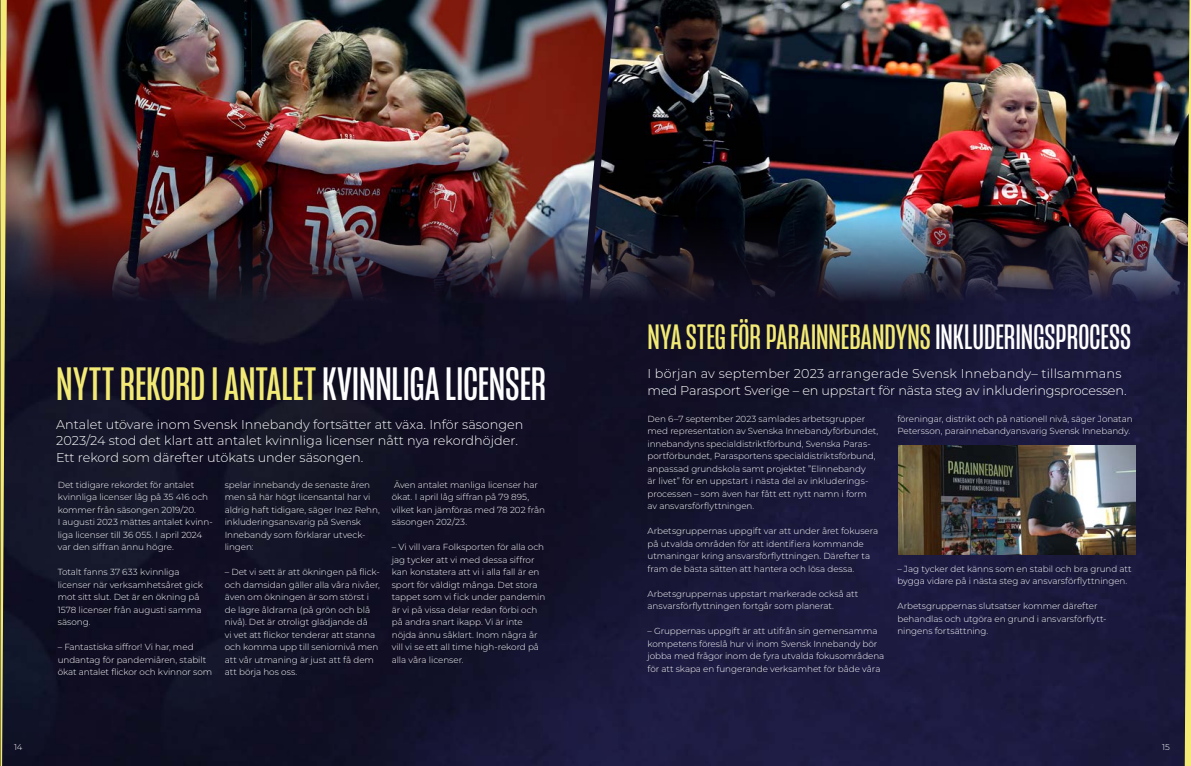
<style>
.page{position:relative;width:1191px;height:766px;background:#fff}
.page>*{position:absolute;margin:0;border:0;box-sizing:border-box;transform-origin:0 0}
.t1{font:48px "Mongoose";letter-spacing:.005em;color:#f3eb75}
.t2{font:36.1px "Mongoose";color:#f3eb75}
.t3{font:300 12.8px/16.5px "Montserrat";color:#fff}
.t4{font:300 8.8px/12.5px "Montserrat";letter-spacing:-.005em;color:#fff}
.t5{font:300 8.5px "Montserrat";color:#fff}
.s1{color:#fff}
</style>
<div class="page">
<img style="left:7px;top:437px;width:1177px;height:328px">
<img style="left:608px;top:0;width:576px;height:437px">
<img style="left:898px;top:446px;width:237px;height:108px">
<img style="left:7px;top:0;width:601px;height:437px">
<svg style="left:0;top:0;width:7px;height:765px;background:#979054"></svg>
<svg style="left:1184px;top:0;width:7px;height:765px;background:#959158"></svg>
<h1 class="t1" style="left:56px;top:356px;width:491px">NYTT REKORD I ANTALET <span class="s1">KVINNLIGA LICENSER</span></h1>
<h3 class="t3" style="left:56px;top:415px;width:469px">Antalet utövare inom Svensk Innebandy fortsätter att växa. Inför säsongen<br>2023/24 stod det klart att antalet kvinnliga licenser nått nya rekordhöjder.<br>Ett rekord som därefter utökats under säsongen.</h3>
<p class="t4" style="left:58px;top:478px;width:156px">Det tidigare rekordet för antalet kvinnliga licenser låg på 35 416 och kommer från säsongen 2019/20.<br>I augusti 2023 mättes antalet kvinn&shy;liga licenser till 36 055. I april 2024 var den siffran ännu högre.</p>
<p class="t4" style="left:58px;top:565px;width:147px">Totalt fanns 37 633 kvinnliga licenser när verksamhetsåret gick mot sitt slut. Det är en ökning på<br>1578 licenser från augusti samma säsong.</p>
<p class="t4" style="left:58px;top:640px;width:156px">– Fantastiska siffror! Vi har, med undantag för pandemiåren, stabilt ökat antalet flickor och kvinnor som</p>
<p class="t4" style="left:392px;top:478px;width:155px">Även antalet manliga licenser har ökat. I april låg siffran på 79 895, vilket kan jämföras med 78 202 från säsongen 202/23.</p>
<p class="t4" style="left:392px;top:540px;width:155px">– Vi vill vara Folksporten för alla och jag tycker att vi med dessa siffror kan konstatera att vi i alla fall är en sport för väldigt många. Det stora tappet som vi fick under pandemin är vi på vissa delar redan förbi och på andra snart ikapp. Vi är inte nöjda ännu såklart. Inom några år vill vi se ett all time high-rekord på alla våra licenser.</p>
<p class="t4" style="left:225px;top:478px;width:156px">spelar innebandy de senaste åren men så här högt licensantal har vi aldrig haft tidigare, säger Inez Rehn, inkluderingsansvarig på Svensk<br>Innebandy som förklarar utveck&shy;lingen:</p>
<p class="t4" style="left:225px;top:565px;width:156px">– Det vi sett är att ökningen på flick&shy;och damsidan gäller alla våra nivåer, även om ökningen är som störst i de lägre åldrarna (på grön och blå nivå). Det är otroligt glädjande då<br>vi vet att flickor tenderar att stanna och komma upp till seniornivå men att vår utmaning är just att få dem att börja hos oss.</p>
<h2 class="t2" style="left:647px;top:316px;width:485px">NYA STEG FÖR PARAINNEBANDYNS <span class="s1">INKLUDERINGSPROCESS</span></h2>
<h3 class="t3" style="left:647px;top:365px;width:480px">I början av september 2023 arrangerade Svensk Innebandy– tillsammans med Parasport Sverige – en uppstart för nästa steg av inkluderingsprocessen.</h3>
<p class="t4" style="left:647px;top:412px;width:232px">Den 6–7 september 2023 samlades arbetsgrupper med representation av Svenska Innebandyförbundet, innebandyns specialdistriktförbund, Svenska Paras&shy;portförbundet, Parasportens specialdistriktsförbund, anpassad grundskola samt projektet ”Elinnebandy<br>är livet” för en uppstart i nästa del av inkluderings&shy;processen – som även har fått ett nytt namn i form av ansvarsförflyttningen.</p>
<p class="t4" style="left:647px;top:524px;width:232px">Arbetsgruppernas uppgift var att under året fokusera på utvalda områden för att identifiera kommande utmaningar kring ansvarsförflyttningen. Därefter ta fram de bästa sätten att hantera och lösa dessa.</p>
<p class="t4" style="left:647px;top:587px;width:212px">Arbetsgruppernas uppstart markerade också att ansvarsförflyttningen fortgår som planerat.</p>
<p class="t4" style="left:647px;top:624px;width:238px">– Gruppernas uppgift är att utifrån sin gemensamma kompetens föreslå hur vi inom Svensk Innebandy bör jobba med frågor inom de fyra utvalda fokusområdena för att skapa en fungerande verksamhet för både våra</p>
<p class="t4" style="left:897px;top:412px;width:237px">föreningar, distrikt och på nationell nivå, säger Jonatan<br>Petersson, parainnebandyansvarig Svensk Innebandy.</p>
<p class="t4" style="left:897px;top:562px;width:236px">– Jag tycker det känns som en stabil och bra grund att bygga vidare på i nästa steg av ansvarsförflyttningen.</p>
<p class="t4" style="left:897px;top:599px;width:210px">Arbetsgruppernas slutsatser kommer därefter behandlas och utgöra en grund i ansvarsförflytt&shy;ningens fortsättning.</p>
<p class="t5" style="left:14px;top:740px;width:10px">14</p>
<p class="t5" style="left:1162px;top:740px;width:9px">15</p>
</div>
